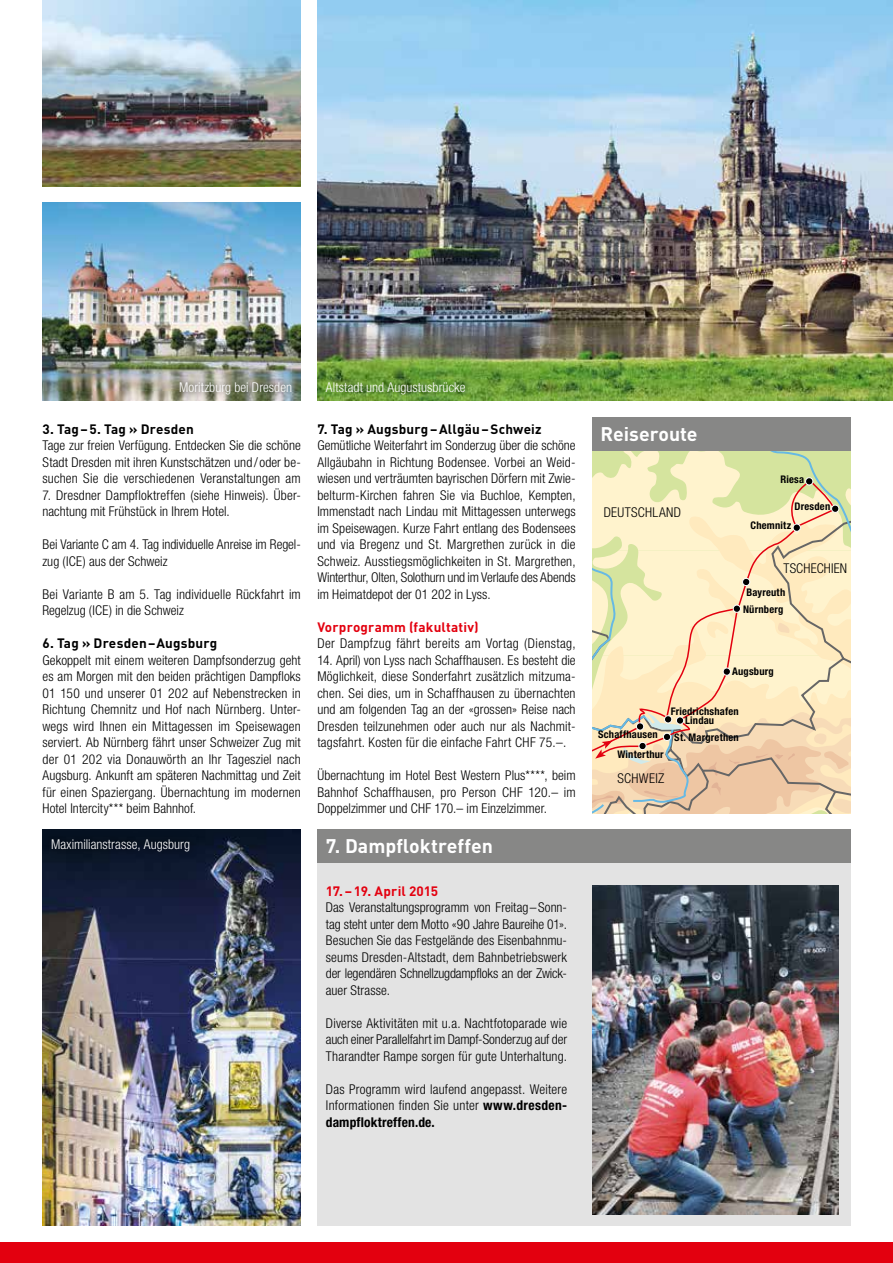
<style>
.page{position:relative;width:893px;height:1263px;background:#fff}
.page>*{position:absolute;margin:0;border:0;box-sizing:border-box;transform-origin:0 0}
.t1{font:700 19.5px "DIN";color:#fff}
.t2{font:300 condensed 13.5px/16.5px "Helvetica Neue";letter-spacing:.01em;color:#000;text-align:justify}
.t3{font:300 condensed 13.5px "Helvetica Neue";letter-spacing:.005em;color:#fff}
.t4{font:700 13.5px "DIN";letter-spacing:.015em;color:#000}
.t5{font:700 13.5px "DIN";letter-spacing:.015em;color:#e3000f}
.t6{font:700 condensed 10.5px/17.1px "Helvetica Neue";letter-spacing:.02em;color:#000;text-align:center}
.s1{font-weight:700}
</style>
<div class="page">
<div style="left:0;top:1242px;width:893px;height:21px;background:#e3000f"></div>
<img style="left:317px;top:0;width:576px;height:400px">
<img style="left:43px;top:0;width:258px;height:186px">
<img style="left:43px;top:202px;width:258px;height:198px">
<img style="left:43px;top:829px;width:258px;height:396px">
<div style="left:42px;top:830px;width:156px;height:30px;background:#071121"></div>
<div style="left:317px;top:862px;width:534px;height:363px;background:#e3e3e3"></div>
<div style="left:317px;top:829px;width:533px;height:33px;background:#878786"></div>
<img style="left:592px;top:885px;width:246px;height:330px">
<div style="left:592px;top:417px;width:259px;height:33px;background:#878786"></div>
<div style="left:172px;top:374px;width:127px;height:27px;background:#000;opacity:.5"></div>
<svg style="left:592px;top:450px;width:258px;height:363px;background:#f1e1b8"></svg>
<p class="t3" style="left:179px;top:379px;width:115px">Moritzburg bei Dresden</p>
<p class="t3" style="left:326px;top:379px;width:141px">Altstadt und Augustusbrücke</p>
<p class="t4" style="left:317px;top:420px;width:226px">7. Tag » Augsburg–Allgäu–Schweiz</p>
<p class="t2" style="left:317px;top:437px;width:260px">Gemütliche Weiterfahrt im Sonderzug über die schöne Allgäubahn in Richtung Bodensee. Vorbei an Weid&shy;wiesen und verträumten bayrischen Dörfern mit Zwie&shy;belturm-Kirchen fahren Sie via Buchloe, Kempten, Immenstadt nach Lindau mit Mittagessen unterwegs im Speisewagen. Kurze Fahrt entlang des Bodensees und via Bregenz und St. Margrethen zurück in die Schweiz. Ausstiegsmöglichkeiten in St. Margrethen, Winterthur, Olten, Solothurn und im Verlaufe des Abends im Heimatdepot der 01 202 in Lyss.</p>
<p class="t5" style="left:317px;top:618px;width:163px">Vorprogramm (fakultativ)</p>
<p class="t2" style="left:317px;top:635px;width:260px">Der Dampfzug fährt bereits am Vortag (Dienstag,</p>
<p class="t2" style="left:317px;top:651px;width:260px">14. April) von Lyss nach Schaffhausen. Es besteht die Möglichkeit, diese Sonderfahrt zusätzlich mitzuma&shy;chen. Sei dies, um in Schaffhausen zu übernachten und am folgenden Tag an der «grossen» Reise nach Dresden teilzunehmen oder auch nur als Nachmit&shy;tagsfahrt. Kosten für die einfache Fahrt CHF 75.–.</p>
<p class="t2" style="left:317px;top:767px;width:260px">Übernachtung im Hotel Best Western Plus****, beim Bahnhof Schaffhausen, pro Person CHF 120.– im Doppelzimmer und CHF 170.– im Einzelzimmer.</p>
<p class="t4" style="left:43px;top:420px;width:153px">3. Tag–5. Tag » Dresden</p>
<p class="t2" style="left:43px;top:437px;width:260px">Tage zur freien Verfügung. Entdecken Sie die schöne Stadt Dresden mit ihren Kunstschätzen und / oder be&shy;suchen Sie die verschiedenen Veranstaltungen am</p>
<p class="t2" style="left:43px;top:486px;width:260px">7. Dresdner Dampfloktreffen (siehe Hinweis). Über&shy;nachtung mit Frühstück in Ihrem Hotel.</p>
<p class="t2" style="left:43px;top:536px;width:260px">Bei Variante C am 4. Tag individuelle Anreise im Regel&shy;zug (ICE) aus der Schweiz</p>
<p class="t2" style="left:43px;top:585px;width:260px">Bei Variante B am 5. Tag individuelle Rückfahrt im<br>Regelzug (ICE) in die Schweiz</p>
<p class="t4" style="left:43px;top:634px;width:176px">6. Tag » Dresden–Augsburg</p>
<p class="t2" style="left:43px;top:651px;width:260px">Gekoppelt mit einem weiteren Dampfsonderzug geht es am Morgen mit den beiden prächtigen Dampfloks 01 150 und unserer 01 202 auf Nebenstrecken in Richtung Chemnitz und Hof nach Nürnberg. Unter&shy;wegs wird Ihnen ein Mittagessen im Speisewagen serviert. Ab Nürnberg fährt unser Schweizer Zug mit der 01 202 via Donauwörth an Ihr Tagesziel nach Augsburg. Ankunft am späteren Nachmittag und Zeit für einen Spaziergang. Übernachtung im modernen Hotel Intercity*** beim Bahnhof.</p>
<p class="t3" style="left:51px;top:836px;width:141px">Maximilianstrasse, Augsburg</p>
<h1 class="t1" style="left:326px;top:833px;width:169px">7. Dampfloktreffen</h1>
<p class="t5" style="left:326px;top:882px;width:114px">17.–19. April 2015</p>
<p class="t2" style="left:326px;top:899px;width:243px">Das Veranstaltungsprogramm von Freitag–Sonn&shy;tag steht unter dem Motto «90 Jahre Baureihe 01».<br>Besuchen Sie das Festgelände des Eisenbahnmu&shy;seums Dresden-Altstadt, dem Bahnbetriebswerk der legendären Schnellzugdampfloks an der Zwick&shy;auer Strasse.</p>
<p class="t2" style="left:326px;top:1014px;width:243px">Diverse Aktivitäten mit u.a. Nachtfotoparade wie auch einer Parallelfahrt im Dampf-Sonderzug auf der Tharandter Rampe sorgen für gute Unterhaltung.</p>
<p class="t2" style="left:326px;top:1080px;width:243px">Das Programm wird laufend angepasst. Weitere Informationen finden Sie unter <span class="s1">www.dresden&shy;dampfloktreffen.de.</span></p>
<h1 class="t1" style="left:601px;top:421px;width:98px">Reiseroute</h1>
<p class="t2" style="left:604px;top:504px;width:79px">DEUTSCHLAND</p>
<p class="t6" style="left:780px;top:470px;width:25px">Riesa</p>
<p class="t6" style="left:795px;top:497px;width:37px">Dresden</p>
<p class="t6" style="left:751px;top:516px;width:42px">Chemnitz</p>
<p class="t2" style="left:783px;top:559px;width:65px">TSCHECHIEN</p>
<p class="t6" style="left:743px;top:583px;width:44px">Bayreuth<br>Nürnberg</p>
<p class="t6" style="left:732px;top:663px;width:43px">Augsburg</p>
<p class="t6" style="left:598px;top:725px;width:61px">Schaffhausen</p>
<p class="t6" style="left:671px;top:702px;width:70px">Friedrichshafen</p>
<p class="t6" style="left:685px;top:711px;width:31px">Lindau</p>
<p class="t6" style="left:674px;top:729px;width:66px">St. Margrethen</p>
<p class="t6" style="left:617px;top:745px;width:48px">Winterthur</p>
<p class="t2" style="left:617px;top:770px;width:48px">SCHWEIZ</p>
</div>
